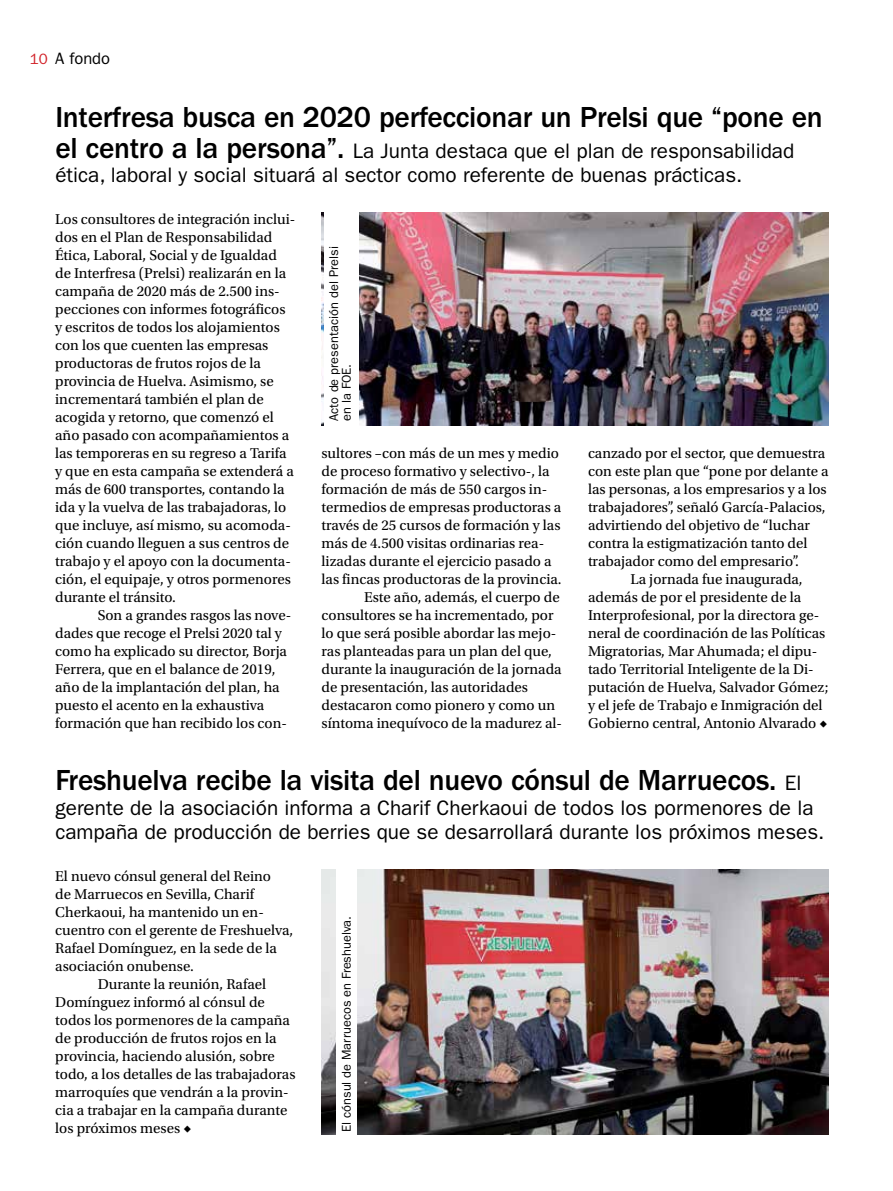
<style>
.page{position:relative;width:893px;height:1191px;background:#fff}
.page>*{position:absolute;margin:0;border:0;box-sizing:border-box;transform-origin:0 0}
.t1{font:500 30px "ITC Franklin Gothic Std";letter-spacing:-.01em;color:#000}
.t2{font:21px/24.8px "ITC Franklin Gothic Std";color:#000}
.t3{font:16.5px "ITC Franklin Gothic Std";color:#000}
.t4{font:15px/18px "Utopia Std";color:#000}
.t5{font:15px "ITC Franklin Gothic Std";color:#d2232a}
.t6{font:12.75px/12.8px "ITC Franklin Gothic Std";color:#000}
.s1{font-weight:500;font-size:30px}
.s2{font-weight:400;font-size:21px}
</style>
<div class="page">
<img style="left:322px;top:213px;width:507px;height:212px">
<div style="left:325px;top:191px;width:34px;height:235px;background:#fff"></div>
<img style="left:321px;top:870px;width:508px;height:265px">
<div style="left:336px;top:865px;width:21px;height:270px;background:#fff"></div>
<p class="t5" style="left:30px;top:51px;width:19px">10</p>
<p class="t3" style="left:55px;top:49px;width:56px">A fondo</p>
<h1 class="t1" style="left:55px;top:100px;width:769px">Interfresa busca en 2020 perfeccionar un Prelsi que “pone en</h1>
<h2 class="t2" style="left:55px;top:138px;width:741px"><span class="s1">el centro a la persona”.</span> La Junta destaca que el plan de responsabilidad ética, laboral y social situará al sector como referente de buenas prácticas.</h2>
<p class="t4" style="left:55px;top:210px;width:242px">Los consultores de integración inclui&shy;dos en el Plan de Responsabilidad Ética, Laboral, Social y de Igualdad de Interfresa (Prelsi) realizarán en la campaña de 2020 más de 2.500 ins&shy;pecciones con informes fotográficos y escritos de todos los alojamientos con los que cuenten las empresas productoras de frutos rojos de la provincia de Huelva. Asimismo, se incrementará también el plan de acogida y retorno, que comenzó el año pasado con acompañamientos a las temporeras en su regreso a Tarifa y que en esta campaña se extenderá a más de 600 transportes, contando la ida y la vuelva de las trabajadoras, lo que incluye, así mismo, su acomoda&shy;ción cuando lleguen a sus centros de trabajo y el apoyo con la documenta&shy;ción, el equipaje, y otros pormenores durante el tránsito.</p>
<p class="t4" style="left:55px;top:606px;width:238px;text-indent:43px">Son a grandes rasgos las nove&shy;dades que recoge el Prelsi 2020 tal y como ha explicado su director, Borja Ferrera, que en el balance de 2019, año de la implantación del plan, ha puesto el acento en la exhaustiva formación que han recibido los con-</p>
<p class="t6" style="left:327px;top:421px;width:176px;rotate:-90deg">Acto de presentación del Prelsi en la FOE.</p>
<p class="t4" style="left:321px;top:444px;width:239px">sultores –con más de un mes y medio</p>
<p class="t4" style="left:321px;top:462px;width:230px">de proceso formativo y selectivo-, la</p>
<p class="t4" style="left:321px;top:480px;width:227px">formación de más de 550 cargos in-</p>
<p class="t4" style="left:321px;top:498px;width:241px">termedios de empresas productoras a</p>
<p class="t4" style="left:321px;top:516px;width:241px">través de 25 cursos de formación y las</p>
<p class="t4" style="left:321px;top:534px;width:224px">más de 4.500 visitas ordinarias rea-</p>
<p class="t4" style="left:321px;top:552px;width:232px">lizadas durante el ejercicio pasado a</p>
<p class="t4" style="left:321px;top:570px;width:242px">las fincas productoras de la provincia.</p>
<p class="t4" style="left:364px;top:588px;width:197px">Este año, además, el cuerpo de</p>
<p class="t4" style="left:321px;top:606px;width:234px">consultores se ha incrementado, por</p>
<p class="t4" style="left:321px;top:624px;width:236px">lo que será posible abordar las mejo-</p>
<p class="t4" style="left:321px;top:642px;width:232px">ras planteadas para un plan del que,</p>
<p class="t4" style="left:321px;top:660px;width:242px">durante la inauguración de la jornada</p>
<p class="t4" style="left:321px;top:678px;width:208px">de presentación, las autoridades</p>
<p class="t4" style="left:321px;top:696px;width:235px">destacaron como pionero y como un</p>
<p class="t4" style="left:321px;top:714px;width:242px">síntoma inequívoco de la madurez al-</p>
<p class="t4" style="left:588px;top:444px;width:239px">canzado por el sector, que demuestra</p>
<p class="t4" style="left:588px;top:462px;width:242px">con este plan que “pone por delante a</p>
<p class="t4" style="left:588px;top:480px;width:240px">las personas, a los empresarios y a los</p>
<p class="t4" style="left:588px;top:498px;width:239px">trabajadores”, señaló García-Palacios,</p>
<p class="t4" style="left:588px;top:516px;width:223px">advirtiendo del objetivo de “luchar</p>
<p class="t4" style="left:588px;top:534px;width:221px">contra la estigmatización tanto del</p>
<p class="t4" style="left:588px;top:552px;width:212px">trabajador como del empresario”.</p>
<p class="t4" style="left:630px;top:570px;width:174px">La jornada fue inaugurada,</p>
<p class="t4" style="left:588px;top:588px;width:215px">además de por el presidente de la</p>
<p class="t4" style="left:588px;top:606px;width:233px">Interprofesional, por la directora ge-</p>
<p class="t4" style="left:588px;top:624px;width:239px">neral de coordinación de las Políticas</p>
<p class="t4" style="left:588px;top:642px;width:231px">Migratorias, Mar Ahumada; el dipu-</p>
<p class="t4" style="left:588px;top:660px;width:227px">tado Territorial Inteligente de la Di-</p>
<p class="t4" style="left:588px;top:678px;width:242px">putación de Huelva, Salvador Gómez;</p>
<p class="t4" style="left:588px;top:696px;width:236px">y el jefe de Trabajo e Inmigración del</p>
<p class="t4" style="left:588px;top:714px;width:241px">Gobierno central, Antonio Alvarado ◆</p>
<h1 class="t1" style="left:55px;top:763px;width:747px">Freshuelva recibe la visita del nuevo cónsul de Marruecos. <span class="s2">El</span></h1>
<h2 class="t2" style="left:55px;top:795px;width:771px">gerente de la asociación informa a Charif Cherkaoui de todos los pormenores de la campaña de producción de berries que se desarrollará durante los próximos meses.</h2>
<p class="t4" style="left:55px;top:867px;width:217px">El nuevo cónsul general del Reino</p>
<p class="t4" style="left:55px;top:885px;width:200px">de Marruecos en Sevilla, Charif</p>
<p class="t4" style="left:55px;top:903px;width:210px">Cherkaoui, ha mantenido un en-</p>
<p class="t4" style="left:55px;top:921px;width:239px">cuentro con el gerente de Freshuelva,</p>
<p class="t4" style="left:55px;top:939px;width:223px">Rafael Domínguez, en la sede de la</p>
<p class="t4" style="left:55px;top:957px;width:140px">asociación onubense.</p>
<p class="t4" style="left:98px;top:975px;width:170px">Durante la reunión, Rafael</p>
<p class="t4" style="left:55px;top:993px;width:211px">Domínguez informó al cónsul de</p>
<p class="t4" style="left:55px;top:1011px;width:236px">todos los pormenores de la campaña</p>
<p class="t4" style="left:55px;top:1029px;width:223px">de producción de frutos rojos en la</p>
<p class="t4" style="left:55px;top:1047px;width:221px">provincia, haciendo alusión, sobre</p>
<p class="t4" style="left:55px;top:1065px;width:242px">todo, a los detalles de las trabajadoras</p>
<p class="t4" style="left:55px;top:1083px;width:235px">marroquíes que vendrán a la provin-</p>
<p class="t4" style="left:55px;top:1101px;width:234px">cia a trabajar en la campaña durante</p>
<p class="t4" style="left:55px;top:1119px;width:138px">los próximos meses ◆</p>
<p class="t6" style="left:340px;top:1132px;width:218px;rotate:-90deg">El cónsul de Marruecos en Freshuelva.</p>
</div>
